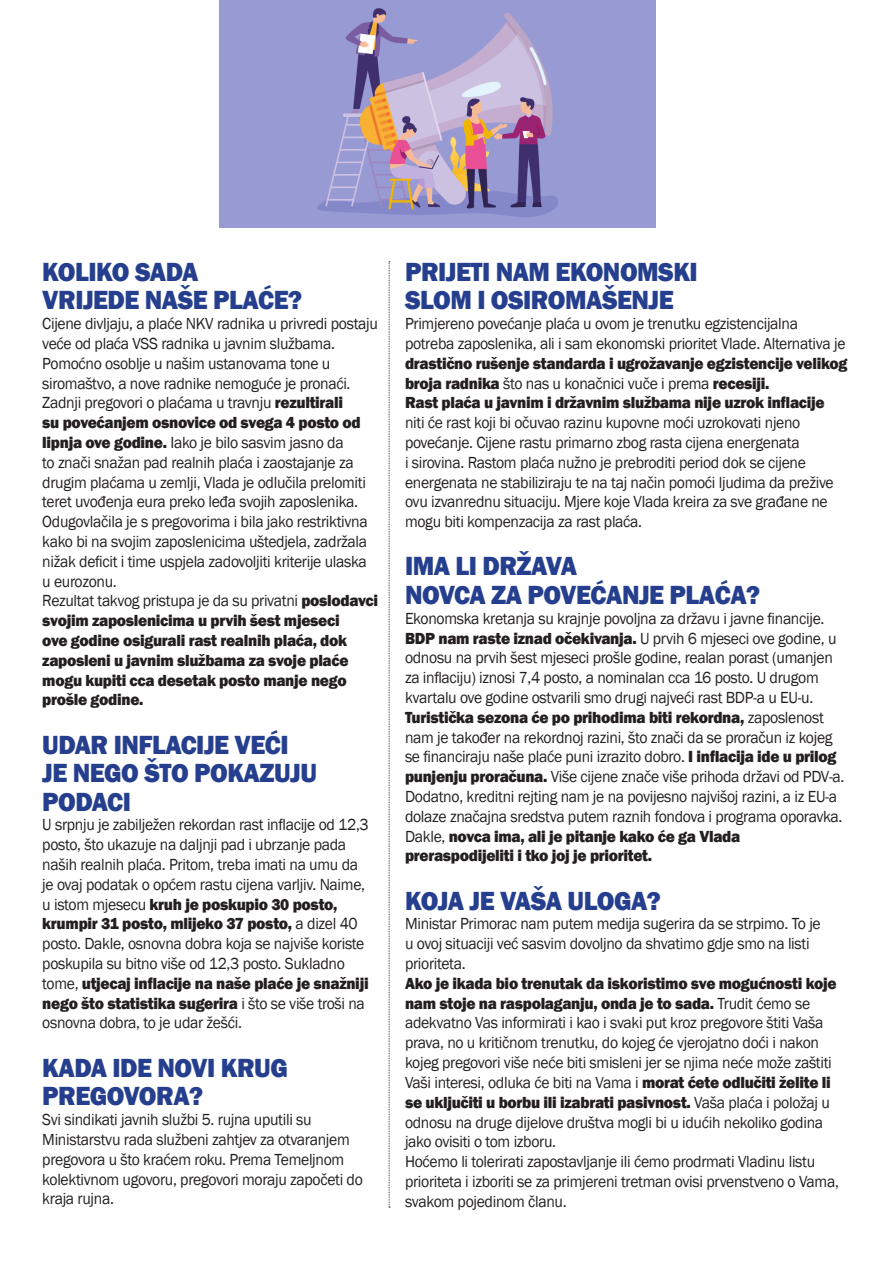
<style>
.page{position:relative;width:893px;height:1263px;background:#fff}
.page>*{position:absolute;margin:0;border:0;box-sizing:border-box;transform-origin:0 0}
.t1{font:800 27px/28.5px "Franklin Gothic";letter-spacing:-.02em;color:#253f8e;scale:.95 1}
.t2{font:16.5px/19.8px "Franklin Gothic";letter-spacing:-.02em;color:#231f20;scale:.95 1}
.t3{font:800 16.5px/19.8px "Franklin Gothic";letter-spacing:-.02em;color:#231f20;scale:.95 1}
.s1{font-weight:800}
.s2{font-weight:400}
</style>
<div class="page">
<svg style="left:389px;top:261px;width:1px;height:947px"></svg>
<img style="left:220px;top:0;width:435px;height:227px">
<p class="t1" style="left:42px;top:257px;width:275px">KOLIKO SADA<br>VRIJEDE NAŠE PLAĆE?</p>
<p class="t2" style="left:42px;top:314px;width:355px">Cijene divljaju, a plaće NKV radnika u privredi postaju veće od plaća VSS radnika u javnim službama.<br>Pomoćno osoblje u našim ustanovama tone u siromaštvo, a nove radnike nemoguće je pronaći.</p>
<p class="t2" style="left:42px;top:393px;width:344px">Zadnji pregovori o plaćama u travnju <span class="s1">rezultirali<br>su povećanjem osnovice od svega 4 posto od lipnja ove godine.</span> Iako je bilo sasvim jasno da<br>to znači snažan pad realnih plaća i zaostajanje za drugim plaćama u zemlji, Vlada je odlučila prelomiti teret uvođenja eura preko leđa svojih zaposlenika.<br>Odugovlačila je s pregovorima i bila jako restriktivna kako bi na svojim zaposlenicima uštedjela, zadržala nižak deficit i time uspjela zadovoljiti kriterije ulaska u eurozonu.</p>
<p class="t3" style="left:42px;top:591px;width:355px"><span class="s2">Rezultat takvog pristupa je da su privatni</span> poslodavci svojim zaposlenicima u prvih šest mjeseci<br>ove godine osigurali rast realnih plaća, dok zaposleni u javnim službama za svoje plaće mogu kupiti cca desetak posto manje nego prošle godine.</p>
<p class="t1" style="left:42px;top:730px;width:291px">UDAR INFLACIJE VEĆI<br>JE NEGO ŠTO POKAZUJU<br>PODACI</p>
<p class="t2" style="left:42px;top:815px;width:345px">U srpnju je zabilježen rekordan rast inflacije od 12,3 posto, što ukazuje na daljnji pad i ubrzanje pada naših realnih plaća. Pritom, treba imati na umu da je ovaj podatak o općem rastu cijena varljiv. Naime, u istom mjesecu <span class="s1">kruh je poskupio 30 posto, krumpir 31 posto, mlijeko 37 posto,</span> a dizel 40 posto. Dakle, osnovna dobra koja se najviše koriste poskupila su bitno više od 12,3 posto. Sukladno tome, <span class="s1">utjecaj inflacije na naše plaće je snažniji nego što statistika sugerira</span> i što se više troši na osnovna dobra, to je udar žešći.</p>
<p class="t1" style="left:42px;top:1053px;width:260px">KADA IDE NOVI KRUG<br>PREGOVORA?</p>
<p class="t2" style="left:42px;top:1110px;width:339px">Svi sindikati javnih službi 5. rujna uputili su Ministarstvu rada službeni zahtjev za otvaranjem pregovora u što kraćem roku. Prema Temeljnom kolektivnom ugovoru, pregovori moraju započeti do kraja rujna.</p>
<p class="t1" style="left:405px;top:257px;width:310px">PRIJETI NAM EKONOMSKI</p>
<p class="t1" style="left:405px;top:286px;width:284px">SLOM I OSIROMAŠENJE</p>
<p class="t2" style="left:405px;top:314px;width:467px">Primjereno povećanje plaća u ovom je trenutku egzistencijalna potreba zaposlenika, ali i sam ekonomski prioritet Vlade. Alternativa je <span class="s1">drastično rušenje standarda i ugrožavanje egzistencije velikog broja radnika</span> što nas u konačnici vuče i prema <span class="s1">recesiji.</span></p>
<p class="t3" style="left:405px;top:393px;width:443px">Rast plaća u javnim i državnim službama nije uzrok inflacije</p>
<p class="t2" style="left:405px;top:413px;width:453px">niti će rast koji bi očuvao razinu kupovne moći uzrokovati njeno povećanje. Cijene rastu primarno zbog rasta cijena energenata<br>i sirovina. Rastom plaća nužno je prebroditi period dok se cijene energenata ne stabiliziraju te na taj način pomoći ljudima da prežive ovu izvanrednu situaciju. Mjere koje Vlada kreira za sve građane ne mogu biti kompenzacija za rast plaća.</p>
<p class="t1" style="left:405px;top:552px;width:375px">IMA LI DRŽAVA<br>NOVCA ZA POVEĆANJE PLAĆA?</p>
<p class="t2" style="left:405px;top:609px;width:464px">Ekonomska kretanja su krajnje povoljna za državu i javne financije.<br><span class="s1">BDP nam raste iznad očekivanja.</span> U prvih 6 mjeseci ove godine, u odnosu na prvih šest mjeseci prošle godine, realan porast (umanjen za inflaciju) iznosi 7,4 posto, a nominalan cca 16 posto. U drugom kvartalu ove godine ostvarili smo drugi najveći rast BDP-a u EU-u.<br><span class="s1">Turistička sezona će po prihodima biti rekordna,</span> zaposlenost nam je također na rekordnoj razini, što znači da se proračun iz kojeg se financiraju naše plaće puni izrazito dobro. <span class="s1">I inflacija ide u prilog punjenju proračuna.</span> Više cijene znače više prihoda državi od PDV-a.<br>Dodatno, kreditni rejting nam je na povijesno najvišoj razini, a iz EU-a dolaze značajna sredstva putem raznih fondova i programa oporavka.</p>
<p class="t3" style="left:405px;top:826px;width:354px"><span class="s2">Dakle,</span> novca ima, ali je pitanje kako će ga Vlada preraspodijeliti i tko joj je prioritet.</p>
<p class="t1" style="left:405px;top:886px;width:271px">KOJA JE VAŠA ULOGA?</p>
<p class="t2" style="left:405px;top:914px;width:439px">Ministar Primorac nam putem medija sugerira da se strpimo. To je u ovoj situaciji već sasvim dovoljno da shvatimo gdje smo na listi prioriteta.</p>
<p class="t2" style="left:405px;top:974px;width:456px"><span class="s1">Ako je ikada bio trenutak da iskoristimo sve mogućnosti koje nam stoje na raspolaganju, onda je to sada.</span> Trudit ćemo se adekvatno Vas informirati i kao i svaki put kroz pregovore štiti Vaša prava, no u kritičnom trenutku, do kojeg će vjerojatno doći i nakon kojeg pregovori više neće biti smisleni jer se njima neće može zaštiti Vaši interesi, odluka će biti na Vama i <span class="s1">morat ćete odlučiti želite li se uključiti u borbu ili izabrati pasivnost.</span> Vaša plaća i položaj u odnosu na druge dijelove društva mogli bi u idućih nekoliko godina jako ovisiti o tom izboru.</p>
<p class="t2" style="left:405px;top:1152px;width:458px">Hoćemo li tolerirati zapostavljanje ili ćemo prodrmati Vladinu listu prioriteta i izboriti se za primjereni tretman ovisi prvenstveno o Vama, svakom pojedinom članu.</p>
</div>
